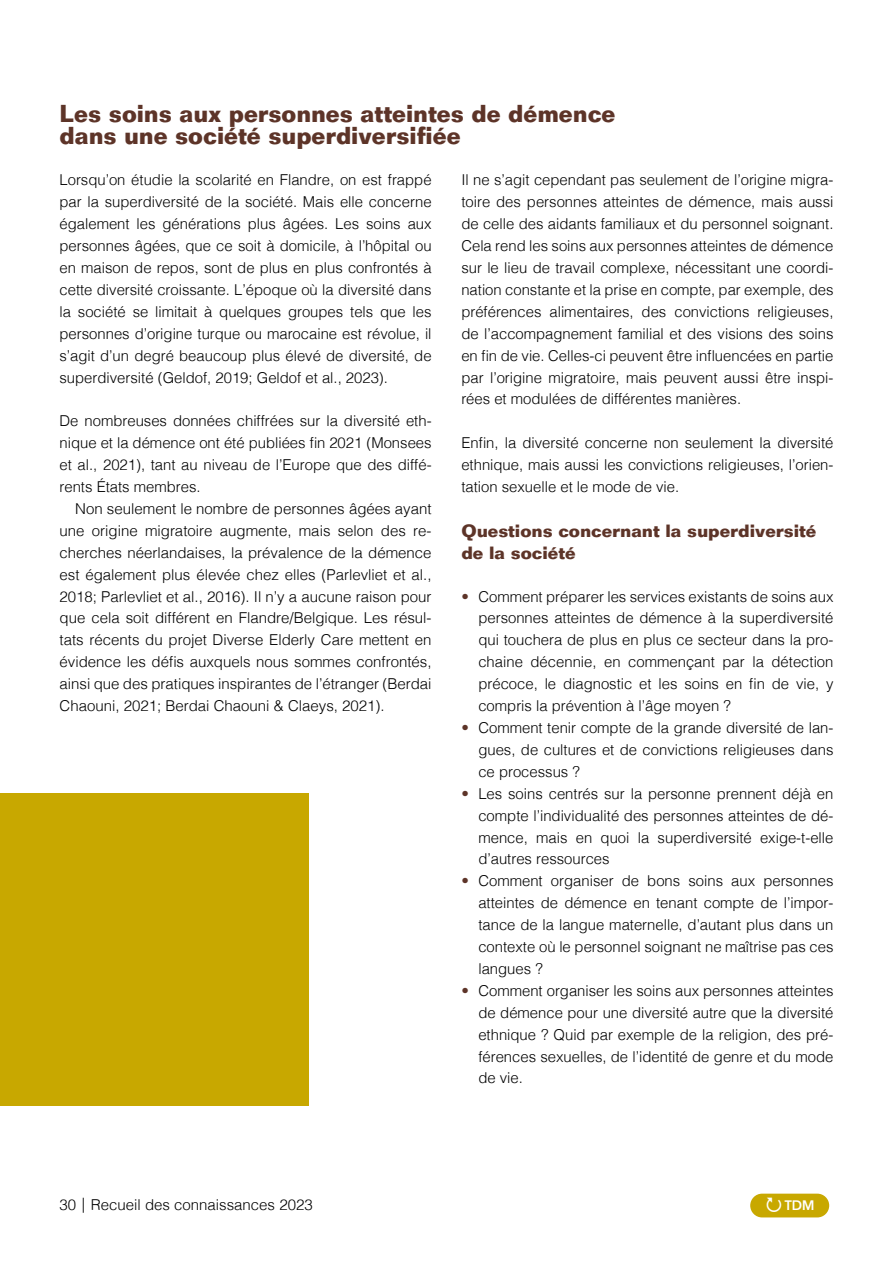
<style>
.page{position:relative;width:893px;height:1263px;background:#fff}
.page>*{position:absolute;margin:0;border:0;box-sizing:border-box;transform-origin:0 0}
.t1{font:700 24px/21.9px "Folio";color:#5d3428;scale:.95 1}
.t2{font:700 17.4px/21.9px "Folio";color:#5d3428}
.t3{font:300 15px/21.9px "Helvetica";color:#000;text-align:justify}
.t4{font:500 13.5px "Folio";color:#fff}
.s1{color:#5d3428}
</style>
<div class="page">
<div style="left:0;top:793px;width:308px;height:312px;background:#c8a800"></div>
<div style="left:750px;top:1193px;width:79px;height:24px;background:#c8a800;border-radius:12px"></div>
<h1 class="t1" style="left:60px;top:102px;width:587px">Les soins aux personnes atteintes de démence dans une société superdiversifiée</h1>
<p class="t3" style="left:60px;top:168px;width:374px">Lorsqu’on étudie la scolarité en Flandre, on est frappé par la superdiversité de la société. Mais elle concerne également les générations plus âgées. Les soins aux personnes âgées, que ce soit à domicile, à l’hôpital ou en maison de repos, sont de plus en plus confrontés à cette diversité croissante. L’époque où la diversité dans la société se limitait à quelques groupes tels que les personnes d’origine turque ou marocaine est révolue, il s’agit d’un degré beaucoup plus élevé de diversité, de superdiversité (Geldof, 2019; Geldof et al., 2023).</p>
<p class="t3" style="left:60px;top:409px;width:374px">De nombreuses données chiffrées sur la diversité eth&shy;nique et la démence ont été publiées fin 2021 (Monsees et al., 2021), tant au niveau de l’Europe que des diffé&shy;rents États membres.</p>
<p class="t3" style="left:60px;top:497px;width:374px;text-indent:16px">Non seulement le nombre de personnes âgées ayant une origine migratoire augmente, mais selon des re&shy;cherches néerlandaises, la prévalence de la démence est également plus élevée chez elles (Parlevliet et al., 2018; Parlevliet et al., 2016). Il n’y a aucune raison pour que cela soit différent en Flandre/Belgique. Les résul&shy;tats récents du projet Diverse Elderly Care mettent en évidence les défis auxquels nous sommes confrontés, ainsi que des pratiques inspirantes de l’étranger (Berdai Chaouni, 2021; Berdai Chaouni &amp; Claeys, 2021).</p>
<p class="t3" style="left:461px;top:168px;width:374px">Il ne s’agit cependant pas seulement de l’origine migra&shy;toire des personnes atteintes de démence, mais aussi de celle des aidants familiaux et du personnel soignant.<br>Cela rend les soins aux personnes atteintes de démence sur le lieu de travail complexe, nécessitant une coordi&shy;nation constante et la prise en compte, par exemple, des préférences alimentaires, des convictions religieuses, de l’accompagnement familial et des visions des soins en fin de vie. Celles-ci peuvent être influencées en partie par l’origine migratoire, mais peuvent aussi être inspi&shy;rées et modulées de différentes manières.</p>
<p class="t3" style="left:461px;top:431px;width:374px">Enfin, la diversité concerne non seulement la diversité ethnique, mais aussi les convictions religieuses, l’orien&shy;tation sexuelle et le mode de vie.</p>
<p class="t2" style="left:461px;top:520px;width:357px">Questions concernant la superdiversité de la société</p>
<p class="t3" style="left:478px;top:584px;width:357px;text-indent:-17px"><span class="s1">•</span> Comment préparer les services existants de soins aux personnes atteintes de démence à la superdiversité qui touchera de plus en plus ce secteur dans la pro&shy;chaine décennie, en commençant par la détection précoce, le diagnostic et les soins en fin de vie, y compris la prévention à l’âge moyen ?</p>
<p class="t3" style="left:478px;top:716px;width:357px;text-indent:-17px"><span class="s1">•</span> Comment tenir compte de la grande diversité de lan&shy;gues, de cultures et de convictions religieuses dans ce processus ?</p>
<p class="t3" style="left:478px;top:781px;width:357px;text-indent:-17px"><span class="s1">•</span> Les soins centrés sur la personne prennent déjà en compte l’individualité des personnes atteintes de dé&shy;mence, mais en quoi la superdiversité exige-t-elle d’autres ressources</p>
<p class="t3" style="left:478px;top:869px;width:357px;text-indent:-17px"><span class="s1">•</span> Comment organiser de bons soins aux personnes atteintes de démence en tenant compte de l’impor&shy;tance de la langue maternelle, d’autant plus dans un contexte où le personnel soignant ne maîtrise pas ces langues ?</p>
<p class="t3" style="left:478px;top:978px;width:357px;text-indent:-17px"><span class="s1">•</span> Comment organiser les soins aux personnes atteintes de démence pour une diversité autre que la diversité ethnique ? Quid par exemple de la religion, des pré&shy;férences sexuelles, de l’identité de genre et du mode de vie.</p>
<p class="t3" style="left:60px;top:1193px;width:255px">30 | Recueil des connaissances 2023</p>
<p class="t4" style="left:785px;top:1197px;width:31px">TDM</p>
</div>
